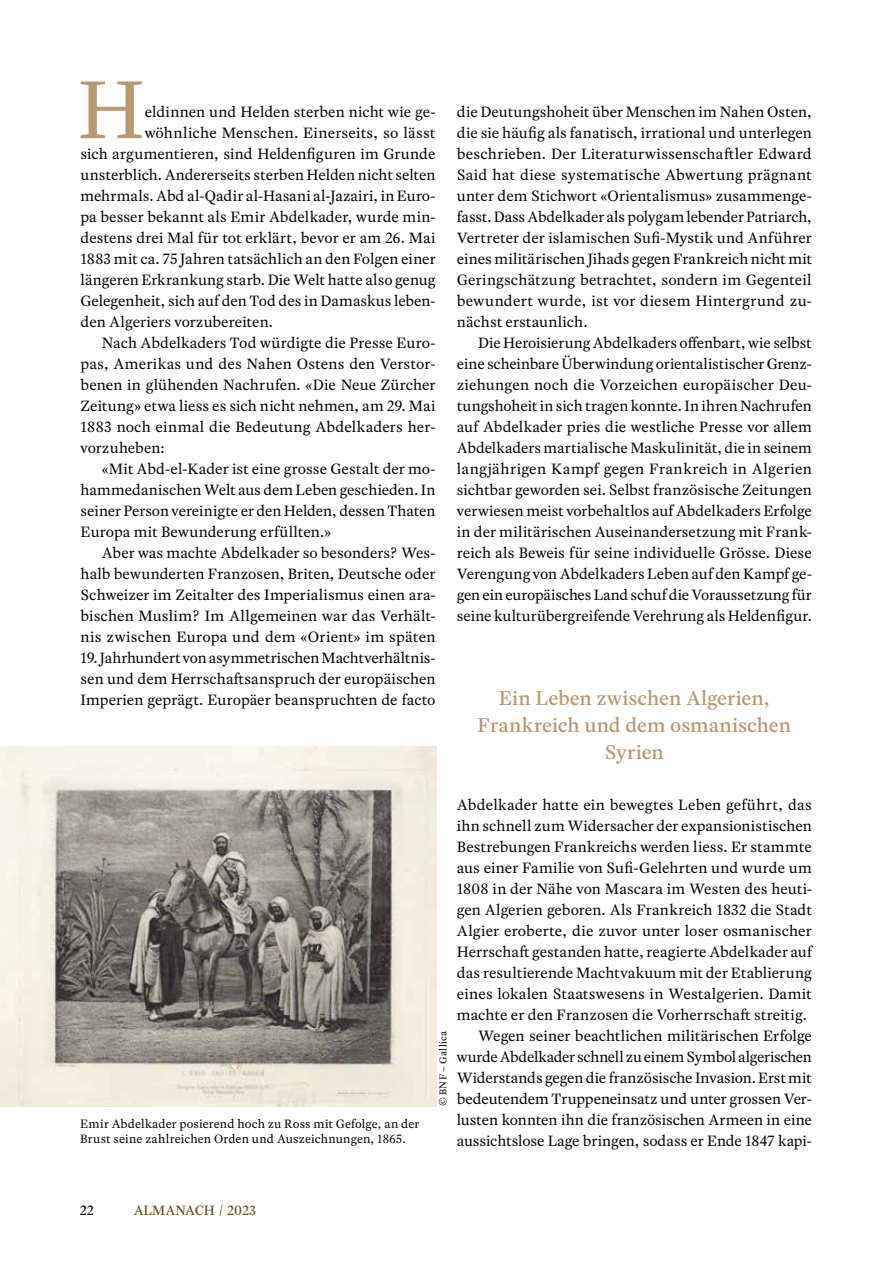
<style>
.page{position:relative;width:893px;height:1263px;background:#fff}
.page>*{position:absolute;margin:0;border:0;box-sizing:border-box;transform-origin:0 0}
.t1{font:86.4px "Rosart";color:#b89871}
.t2{font:500 21px/27px "Rosart";letter-spacing:-.005em;color:#b89871;text-align:center}
.t3{font:15.75px/21px "Rosart";color:#040503;text-align:justify}
.t4{font:15.75px "Rosart";letter-spacing:-.025em;color:#040503}
.t5{font:500 14.25px "Rosart";color:#68521f}
.t6{font:500 14.25px "Rosart";color:#040503}
.t7{font:12.75px/15px "Rosart";letter-spacing:.005em;color:#040503}
.t8{font:10.5px "Rosart";letter-spacing:.025em;color:#040503}
</style>
<div class="page">
<img style="left:0;top:747px;width:436px;height:359px">
<h1 class="t1" style="left:78px;top:76px;width:69px">H</h1>
<p class="t3" style="left:145px;top:103px;width:292px">eldinnen und Helden sterben nicht wie ge-</p>
<p class="t3" style="left:145px;top:124px;width:292px">wöhnliche Menschen. Einerseits, so lässt</p>
<p class="t3" style="left:81px;top:145px;width:356px">sich argumentieren, sind Heldenfiguren im Grunde</p>
<p class="t3" style="left:81px;top:166px;width:357px">unsterblich. Andererseits sterben Helden nicht selten</p>
<p class="t3" style="left:81px;top:187px;width:356px">mehrmals. Abd al-Qadir al-Hasani al-Jazairi, in Euro-</p>
<p class="t3" style="left:81px;top:208px;width:357px">pa besser bekannt als Emir Abdelkader, wurde min-</p>
<p class="t3" style="left:81px;top:229px;width:357px">destens drei Mal für tot erklärt, bevor er am 26. Mai</p>
<p class="t3" style="left:81px;top:250px;width:357px">1883 mit ca. 75 Jahren tatsächlich an den Folgen einer</p>
<p class="t3" style="left:81px;top:271px;width:357px">längeren Erkrankung starb. Die Welt hatte also genug</p>
<p class="t3" style="left:81px;top:292px;width:357px">Gelegenheit, sich auf den Tod des in Damaskus leben-</p>
<p class="t3" style="left:81px;top:313px;width:194px">den Algeriers vorzubereiten.</p>
<p class="t3" style="left:102px;top:334px;width:335px">Nach Abdelkaders Tod würdigte die Presse Euro-</p>
<p class="t3" style="left:81px;top:355px;width:357px">pas, Amerikas und des Nahen Ostens den Verstor-</p>
<p class="t3" style="left:81px;top:376px;width:357px">benen in glühenden Nachrufen. «Die Neue Zürcher</p>
<p class="t3" style="left:81px;top:397px;width:356px">Zeitung» etwa liess es sich nicht nehmen, am 29. Mai</p>
<p class="t3" style="left:81px;top:418px;width:356px">1883 noch einmal die Bedeutung Abdelkaders her-</p>
<p class="t3" style="left:81px;top:439px;width:86px">vorzuheben:</p>
<p class="t3" style="left:102px;top:460px;width:335px">«Mit Abd-el-Kader ist eine grosse Gestalt der mo-</p>
<p class="t3" style="left:81px;top:481px;width:357px">hammedanischen Welt aus dem Leben geschieden. In</p>
<p class="t3" style="left:81px;top:502px;width:357px">seiner Person vereinigte er den Helden, dessen Thaten</p>
<p class="t3" style="left:81px;top:523px;width:252px">Europa mit Bewunderung erfüllten.»</p>
<p class="t3" style="left:102px;top:544px;width:335px">Aber was machte Abdelkader so besonders? Wes-</p>
<p class="t3" style="left:81px;top:565px;width:357px">halb bewunderten Franzosen, Briten, Deutsche oder</p>
<p class="t3" style="left:81px;top:586px;width:356px">Schweizer im Zeitalter des Imperialismus einen ara-</p>
<p class="t3" style="left:81px;top:607px;width:357px">bischen Muslim? Im Allgemeinen war das Verhält-</p>
<p class="t3" style="left:81px;top:628px;width:356px">nis zwischen Europa und dem «Orient» im späten</p>
<p class="t3" style="left:81px;top:649px;width:357px">19. Jahrhundert von asymmetrischen Machtverhältnis&shy;sen und dem Herrschaftsanspruch der europäischen Imperien geprägt. Europäer beanspruchten de facto</p>
<p class="t7" style="left:80px;top:1118px;width:341px">Emir Abdelkader posierend hoch zu Ross mit Gefolge, an der<br>Brust seine zahlreichen Orden und Auszeichnungen, 1865.</p>
<p class="t8" style="left:439px;top:1106px;width:77px;rotate:-90deg">© BNF – Gallica</p>
<p class="t3" style="left:457px;top:103px;width:357px">die Deutungshoheit über Menschen im Nahen Osten, die sie häufig als fanatisch, irrational und unterlegen beschrieben. Der Literaturwissenschaftler Edward Said hat diese systematische Abwertung prägnant unter dem Stichwort «Orientalismus» zusammenge&shy;fasst. Dass Abdelkader als polygam lebender Patriarch, Vertreter der islamischen Sufi-Mystik und Anführer eines militärischen Jihads gegen Frankreich nicht mit Geringschätzung betrachtet, sondern im Gegenteil bewundert wurde, ist vor diesem Hintergrund zu&shy;nächst erstaunlich.</p>
<p class="t3" style="left:457px;top:334px;width:357px;text-indent:21px">Die Heroisierung Abdelkaders offenbart, wie selbst eine scheinbare Überwindung orientalistischer Grenz&shy;ziehungen noch die Vorzeichen europäischer Deu&shy;tungshoheit in sich tragen konnte. In ihren Nachrufen auf Abdelkader pries die westliche Presse vor allem Abdelkaders martialische Maskulinität, die in seinem langjährigen Kampf gegen Frankreich in Algerien sichtbar geworden sei. Selbst französische Zeitungen verwiesen meist vorbehaltlos auf Abdelkaders Erfolge in der militärischen Auseinandersetzung mit Frank&shy;reich als Beweis für seine individuelle Grösse. Diese Verengung von Abdelkaders Leben auf den Kampf ge&shy;gen ein europäisches Land schuf die Voraussetzung für seine kulturübergreifende Verehrung als Heldenfigur.</p>
<h2 class="t2" style="left:478px;top:686px;width:315px">Ein Leben zwischen Algerien,<br>Frankreich und dem osmanischen<br>Syrien</h2>
<p class="t3" style="left:457px;top:796px;width:356px">Abdelkader hatte ein bewegtes Leben geführt, das</p>
<p class="t3" style="left:457px;top:817px;width:356px">ihn schnell zum Widersacher der expansionistischen</p>
<p class="t3" style="left:457px;top:838px;width:357px">Bestrebungen Frankreichs werden liess. Er stammte</p>
<p class="t3" style="left:457px;top:859px;width:357px">aus einer Familie von Sufi-Gelehrten und wurde um</p>
<p class="t3" style="left:457px;top:880px;width:357px">1808 in der Nähe von Mascara im Westen des heuti-</p>
<p class="t3" style="left:457px;top:901px;width:357px">gen Algerien geboren. Als Frankreich 1832 die Stadt</p>
<p class="t3" style="left:457px;top:922px;width:357px">Algier eroberte, die zuvor unter loser osmanischer</p>
<p class="t3" style="left:457px;top:943px;width:357px">Herrschaft gestanden hatte, reagierte Abdelkader auf</p>
<p class="t3" style="left:457px;top:964px;width:357px">das resultierende Machtvakuum mit der Etablierung</p>
<p class="t3" style="left:457px;top:985px;width:356px">eines lokalen Staatswesens in Westalgerien. Damit</p>
<p class="t3" style="left:457px;top:1006px;width:352px">machte er den Franzosen die Vorherrschaft streitig.</p>
<p class="t3" style="left:478px;top:1027px;width:335px">Wegen seiner beachtlichen militärischen Erfolge</p>
<p class="t4" style="left:457px;top:1051px;width:357px">wurde Abdelkader schnell zu einem Symbol algerischen</p>
<p class="t3" style="left:457px;top:1069px;width:356px">Widerstands gegen die französische Invasion. Erst mit</p>
<p class="t3" style="left:457px;top:1090px;width:357px">bedeutendem Truppeneinsatz und unter grossen Ver-</p>
<p class="t3" style="left:457px;top:1111px;width:357px">lusten konnten ihn die französischen Armeen in eine</p>
<p class="t3" style="left:457px;top:1132px;width:356px">aussichtslose Lage bringen, sodass er Ende 1847 kapi-</p>
<p class="t6" style="left:80px;top:1205px;width:16px">22</p>
<p class="t5" style="left:134px;top:1205px;width:124px">ALMANACH / 2023</p>
</div>
